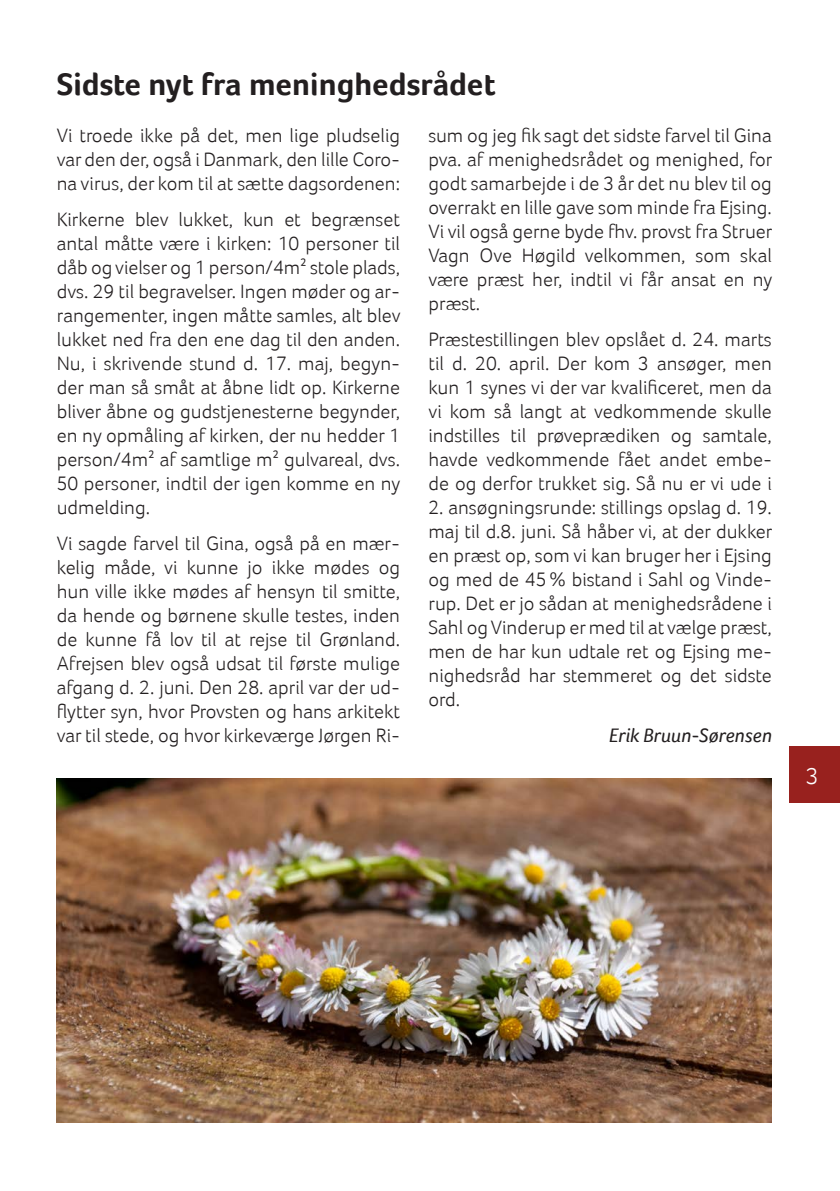
<style>
.page{position:relative;width:840px;height:1191px;background:#fff}
.page>*{position:absolute;margin:0;border:0;box-sizing:border-box;transform-origin:0 0}
.Overskrift{font:700 32px "Acer Foco";color:#231f20}
.t1{font:300 24px "Acer Foco";color:#fff}
.Brødtekst{font:300 20px/24px "Acer Foco";color:#231f20;text-align:justify}
.Brødtekst-2{font:italic 20px "Acer Foco";color:#231f20}
</style>
<div class="page">
<div style="left:788px;top:746px;width:51px;height:56px;background:#98211e"></div>
<img style="left:57px;top:778px;width:714px;height:345px">
<p class="Overskrift" style="left:57px;top:65px;width:440px">Sidste nyt fra meninghedsrådet</p>
<p class="Brødtekst" style="left:57px;top:123px;width:344px">Vi troede ikke på det, men lige pludselig var den der, også i Danmark, den lille Coro&shy;na virus, der kom til at sætte dagsordenen:</p>
<p class="Brødtekst" style="left:57px;top:207px;width:345px">Kirkerne blev lukket, kun et begrænset antal måtte være i kirken: 10 personer til dåb og vielser og 1 person/4m2 stole plads, dvs. 29 til begravelser. Ingen møder og ar&shy;rangementer, ingen måtte samles, alt blev lukket ned fra den ene dag til den anden.<br>Nu, i skrivende stund d. 17. maj, begyn&shy;der man så småt at åbne lidt op. Kirkerne bliver åbne og gudstjenesterne begynder, en ny opmåling af kirken, der nu hedder 1 person/4m2 af samtlige m2 gulvareal, dvs.<br>50 personer, indtil der igen komme en ny udmelding.</p>
<p class="Brødtekst" style="left:57px;top:531px;width:344px">Vi sagde farvel til Gina, også på en mær&shy;kelig måde, vi kunne jo ikke mødes og hun ville ikke mødes af hensyn til smitte, da hende og børnene skulle testes, inden de kunne få lov til at rejse til Grønland.<br>Afrejsen blev også udsat til første mulige afgang d. 2. juni. Den 28. april var der ud&shy;flytter syn, hvor Provsten og hans arkitekt var til stede, og hvor kirkeværge Jørgen Ri-</p>
<p class="Brødtekst" style="left:428px;top:123px;width:345px">sum og jeg fik sagt det sidste farvel til Gina pva. af menighedsrådet og menighed, for godt samarbejde i de 3 år det nu blev til og overrakt en lille gave som minde fra Ejsing.</p>
<p class="Brødtekst" style="left:428px;top:219px;width:345px">Vi vil også gerne byde fhv. provst fra Struer Vagn Ove Høgild velkommen, som skal være præst her, indtil vi får ansat en ny præst.</p>
<p class="Brødtekst" style="left:428px;top:327px;width:344px">Præstestillingen blev opslået d. 24. marts til d. 20. april. Der kom 3 ansøger, men kun 1 synes vi der var kvalificeret, men da vi kom så langt at vedkommende skulle indstilles til prøveprædiken og samtale, havde vedkommende fået andet embe&shy;de og derfor trukket sig. Så nu er vi ude i</p>
<p class="Brødtekst" style="left:428px;top:495px;width:345px">2. ansøgningsrunde: stillings opslag d. 19. maj til d.8. juni. Så håber vi, at der dukker en præst op, som vi kan bruger her i Ejsing og med de 45 % bistand i Sahl og Vinde&shy;rup. Det er jo sådan at menighedsrådene i Sahl og Vinderup er med til at vælge præst, men de har kun udtale ret og Ejsing me&shy;nighedsråd har stemmeret og det sidste ord.</p>
<p class="Brødtekst-2" style="left:608px;top:724px;width:164px">Erik Bruun-Sørensen</p>
<p class="t1" style="left:805px;top:761px;width:14px">3</p>
</div>
